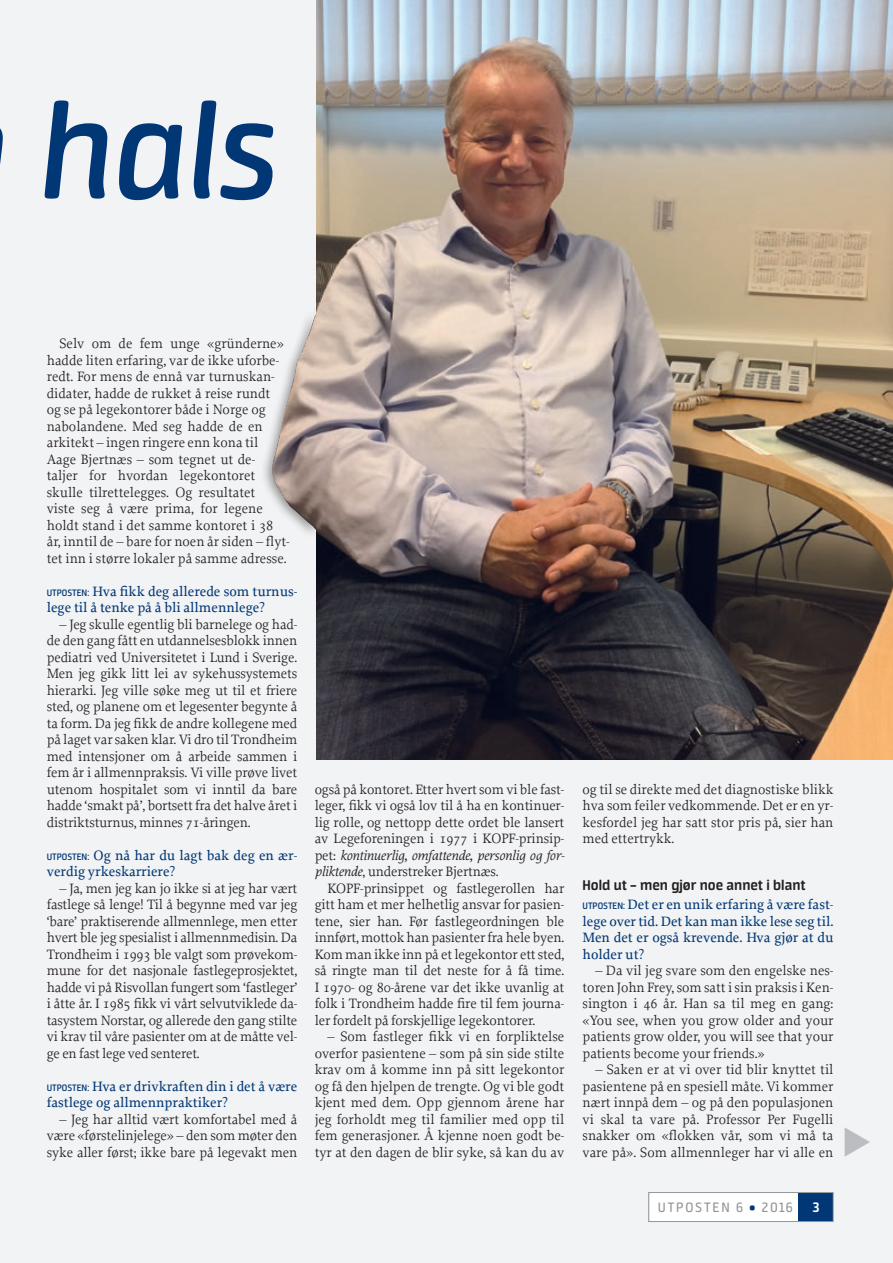
<style>
.page{position:relative;width:893px;height:1263px;background:#f2f3f4}
.page>*{position:absolute;margin:0;border:0;box-sizing:border-box;transform-origin:0 0}
.t1{font:italic 600 150px "Neuron";color:#013775}
.t2{font:700 15.75px "Neuron";color:#231f20}
.t3{font:15.3px "Neuron";letter-spacing:.115em;color:#939598}
.t4{font:700 15.3px "Neuron";color:#fff}
.t5{font:14.25px/16.5px "Proforma";color:#231f20;text-align:justify}
.t6{font:500 14.25px/16.5px "Proforma";color:#013775}
.s1{font-family:"Neuron";font-weight:600;font-size:10.5px}
.s2{font-style:italic}
.s3{font-weight:900;color:#013775}
</style>
<div class="page">
<img style="left:269px;top:314px;width:47px;height:216px">
<div style="left:650px;top:1192px;width:183px;height:29px;background:#fff"></div>
<div style="left:799px;top:1192px;width:34px;height:29px;background:#013775"></div>
<div style="left:648px;top:1192px;width:185px;height:30px;border:1px solid #939598"></div>
<img style="left:315px;top:314px;width:1px;height:146px">
<img style="left:316px;top:0;width:577px;height:760px">
<h1 class="t1" style="left:39px;top:69px;width:242px">hals</h1>
<p class="t5" style="left:47px;top:335px;width:245px;text-align:left;text-indent:13px">Selv om de fem unge «gründerne» hadde liten erfaring, var de ikke uforbe&shy;redt. For mens de ennå var turnuskan&shy;didater, hadde de rukket å reise rundt<br>og se på legekontorer både i Norge og nabolandene. Med seg hadde de en arkitekt – ingen ringere enn kona til Aage Bjertnæs – som tegnet ut de-<br>taljer for hvordan legekontoret skulle tilrettelegges. Og resultatet<br>viste seg å være prima, for legene holdt stand i det samme kontoret i 38 år, inntil de – bare for noen år siden – flyt&shy;tet inn i større lokaler på samme adresse.</p>
<p class="t6" style="left:47px;top:583px;width:252px"><span class="s1">UTPOSTEN:</span> Hva fikk deg allerede som turnus&shy;lege til å tenke på å bli allmennlege?</p>
<p class="t5" style="left:47px;top:616px;width:252px;text-indent:13px">– Jeg skulle egentlig bli barnelege og had&shy;de den gang fått en utdannelsesblokk innen pediatri ved Universitetet i Lund i Sverige.<br>Men jeg gikk litt lei av sykehussystemets hierarki. Jeg ville søke meg ut til et friere sted, og planene om et legesenter begynte å ta form. Da jeg fikk de andre kollegene med på laget var saken klar. Vi dro til Trondheim med intensjoner om å arbeide sammen i fem år i allmennpraksis. Vi ville prøve livet utenom hospitalet som vi inntil da bare hadde ‘smakt på’, bortsett fra det halve året i distriktsturnus, minnes 71-åringen.</p>
<p class="t6" style="left:47px;top:847px;width:252px"><span class="s1">UTPOSTEN:</span> Og nå har du lagt bak deg en ær&shy;verdig yrkeskarriere?</p>
<p class="t5" style="left:47px;top:880px;width:252px;text-indent:13px">– Ja, men jeg kan jo ikke si at jeg har vært fastlege så lenge! Til å begynne med var jeg ‘bare’ praktiserende allmennlege, men etter hvert ble jeg spesialist i allmennmedisin. Da Trondheim i 1993 ble valgt som prøvekom&shy;mune for det nasjonale fastlegeprosjektet, hadde vi på Risvollan fungert som ‘fastleger’ i åtte år. I 1985 fikk vi vårt selvutviklede da&shy;tasystem Norstar, og allerede den gang stilte vi krav til våre pasienter om at de måtte vel&shy;ge en fast lege ved senteret.</p>
<p class="t6" style="left:47px;top:1078px;width:252px"><span class="s1">UTPOSTEN:</span> Hva er drivkraften din i det å være fastlege og allmennpraktiker?</p>
<p class="t5" style="left:47px;top:1111px;width:252px;text-indent:13px">– Jeg har alltid vært komfortabel med å være «førstelinjelege» – den som møter den syke aller først; ikke bare på legevakt men</p>
<p class="t5" style="left:315px;top:781px;width:251px">også på kontoret. Etter hvert som vi ble fast&shy;leger, fikk vi også lov til å ha en kontinuer&shy;lig rolle, og nettopp dette ordet ble lansert av Legeforeningen i 1977 i KOPF-prinsip&shy;pet: <span class="s2">kontinuerlig, omfattende, personlig og for&shy;pliktende</span>, understreker Bjertnæs.</p>
<p class="t5" style="left:315px;top:880px;width:251px;text-indent:13px">KOPF-prinsippet og fastlegerollen har gitt ham et mer helhetlig ansvar for pasien&shy;tene, sier han. Før fastlegeordningen ble innført, mottok han pasienter fra hele byen.<br>Kom man ikke inn på et legekontor ett sted, så ringte man til det neste for å få time.<br>I 1970- og 80-årene var det ikke uvanlig at folk i Trondheim hadde fire til fem journa&shy;ler fordelt på forskjellige legekontorer.</p>
<p class="t5" style="left:315px;top:1028px;width:251px;text-indent:13px">– Som fastleger fikk vi en forpliktelse overfor pasientene – som på sin side stilte krav om å komme inn på sitt legekontor og få den hjelpen de trengte. Og vi ble godt kjent med dem. Opp gjennom årene har jeg forholdt meg til familier med opp til fem generasjoner. Å kjenne noen godt be&shy;tyr at den dagen de blir syke, så kan du av</p>
<p class="t5" style="left:583px;top:781px;width:252px">og til se direkte med det diagnostiske blikk hva som feiler vedkommende. Det er en yr&shy;kesfordel jeg har satt stor pris på, sier han med ettertrykk.</p>
<p class="t2" style="left:583px;top:876px;width:225px">Hold ut – men gjør noe annet i blant</p>
<p class="t6" style="left:583px;top:896px;width:252px;text-align:justify"><span class="s1">UTPOSTEN:</span> Det er en unik erfaring å være fast&shy;lege over tid. Det kan man ikke lese seg til.<br>Men det er også krevende. Hva gjør at du holder ut?</p>
<p class="t5" style="left:583px;top:962px;width:252px;text-indent:13px">– Da vil jeg svare som den engelske nes&shy;toren John Frey, som satt i sin praksis i Ken&shy;sington i 46 år. Han sa til meg en gang: «You see, when you grow older and your patients grow older, you will see that your patients become your friends.»</p>
<p class="t5" style="left:583px;top:1061px;width:252px;text-indent:13px">– Saken er at vi over tid blir knyttet til pasientene på en spesiell måte. Vi kommer nært innpå dem – og på den populasjonen vi skal ta vare på. Professor Per Fugelli snakker om «flokken vår, som vi må ta vare på». Som allmennleger har vi alle en</p>
<p class="t3" style="left:658px;top:1199px;width:137px">UTPOSTEN 6 <span class="s3">•</span> 2016</p>
<p class="t4" style="left:812px;top:1198px;width:9px">3</p>
</div>
